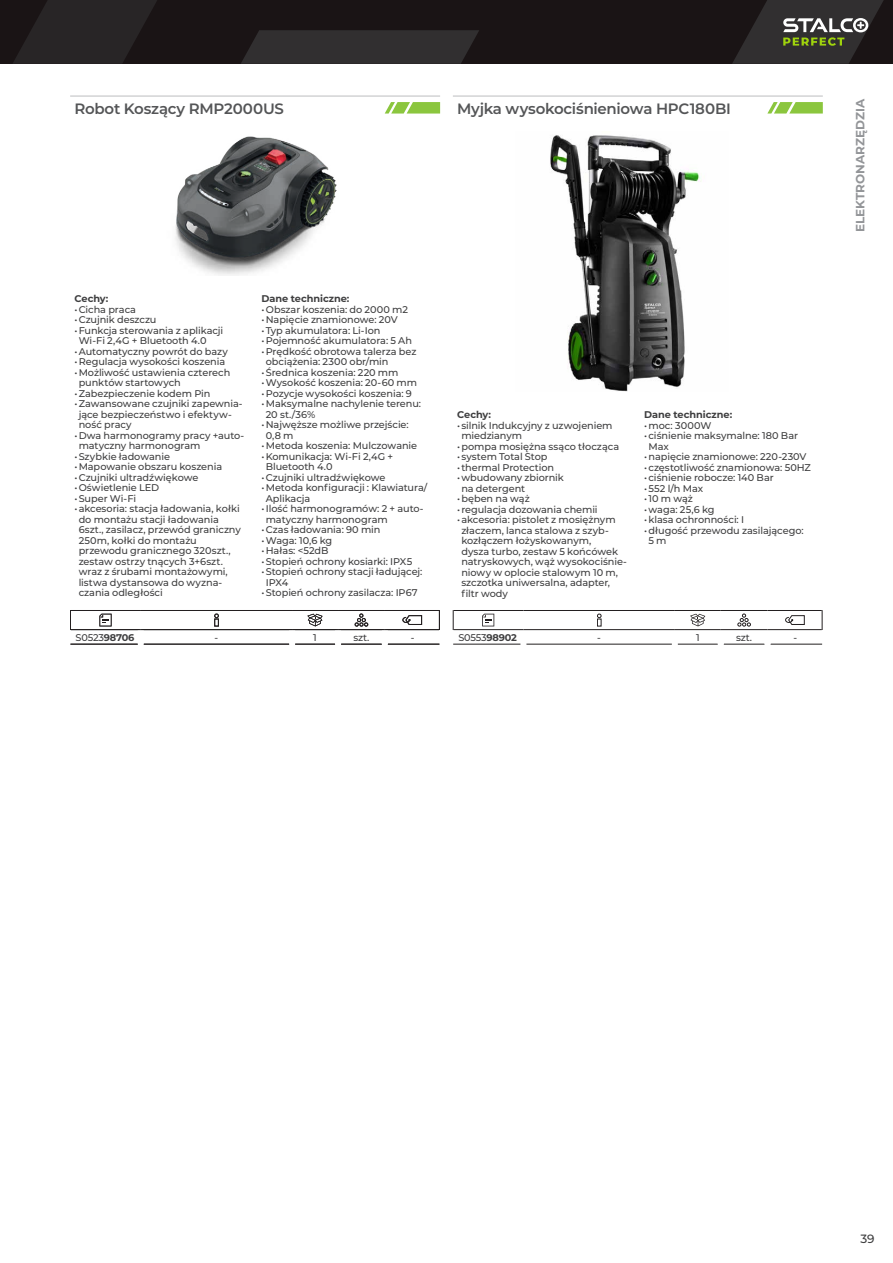
<style>
.page{position:relative;width:893px;height:1263px;background:#fff}
.page>*{position:absolute;margin:0;border:0;box-sizing:border-box;transform-origin:0 0}
.t1{font:600 15px "Montserrat";letter-spacing:-.015em;color:#545557}
.t2{font:700 12px "Montserrat";color:#939598}
.t3{font:500 12px "Montserrat";color:#3e3e3f}
.t4{font:500 9.75px/10.5px "Montserrat";letter-spacing:-.005em;color:#3e3e3f}
.t5{font:700 9.75px "Montserrat";letter-spacing:-.005em;color:#3e3e3f}
.s1{font-weight:700}
</style>
<div class="page">
<hr style="left:70px;top:96px;width:370px;height:1px;background:#bcbdc0">
<img style="left:175px;top:136px;width:162px;height:139px">
<svg style="left:385px;top:102px;width:55px;height:12px"></svg>
<hr style="left:70px;top:644px;width:68px;height:1px;background:#231f20">
<hr style="left:144px;top:644px;width:145px;height:1px;background:#231f20">
<hr style="left:295px;top:644px;width:40px;height:1px;background:#231f20">
<hr style="left:341px;top:644px;width:41px;height:1px;background:#231f20">
<hr style="left:388px;top:644px;width:51px;height:1px;background:#231f20">
<svg style="left:439px;top:610px;width:1px;height:20px"></svg>
<hr style="left:71px;top:629px;width:70px;height:1px;background:#231f20">
<hr style="left:141px;top:629px;width:151px;height:1px;background:#231f20">
<hr style="left:292px;top:629px;width:46px;height:1px;background:#231f20">
<hr style="left:338px;top:629px;width:47px;height:1px;background:#231f20">
<hr style="left:385px;top:629px;width:54px;height:1px;background:#231f20">
<hr style="left:71px;top:610px;width:70px;height:1px;background:#231f20">
<hr style="left:141px;top:610px;width:151px;height:1px;background:#231f20">
<hr style="left:292px;top:610px;width:46px;height:1px;background:#231f20">
<hr style="left:338px;top:610px;width:47px;height:1px;background:#231f20">
<hr style="left:385px;top:610px;width:54px;height:1px;background:#231f20">
<svg style="left:70px;top:610px;width:1px;height:20px"></svg>
<svg style="left:99px;top:614px;width:13px;height:12px"></svg>
<svg style="left:214px;top:614px;width:5px;height:12px"></svg>
<svg style="left:307px;top:614px;width:16px;height:12px"></svg>
<svg style="left:355px;top:614px;width:13px;height:12px"></svg>
<div style="left:402px;top:617px;width:8px;height:6px;border:1px solid #231f20;border-radius:50%"></div>
<svg style="left:405px;top:615px;width:17px;height:10px"></svg>
<hr style="left:453px;top:96px;width:370px;height:1px;background:#bcbdc0">
<img style="left:550px;top:135px;width:152px;height:257px">
<svg style="left:767px;top:102px;width:56px;height:12px"></svg>
<hr style="left:453px;top:644px;width:67px;height:1px;background:#231f20">
<hr style="left:526px;top:644px;width:146px;height:1px;background:#231f20">
<hr style="left:678px;top:644px;width:40px;height:1px;background:#231f20">
<hr style="left:724px;top:644px;width:40px;height:1px;background:#231f20">
<hr style="left:770px;top:644px;width:52px;height:1px;background:#231f20">
<svg style="left:822px;top:610px;width:1px;height:20px"></svg>
<hr style="left:454px;top:629px;width:69px;height:1px;background:#231f20">
<hr style="left:523px;top:629px;width:152px;height:1px;background:#231f20">
<hr style="left:675px;top:629px;width:46px;height:1px;background:#231f20">
<hr style="left:721px;top:629px;width:46px;height:1px;background:#231f20">
<hr style="left:767px;top:629px;width:55px;height:1px;background:#231f20">
<hr style="left:454px;top:610px;width:69px;height:1px;background:#231f20">
<hr style="left:523px;top:610px;width:152px;height:1px;background:#231f20">
<hr style="left:675px;top:610px;width:46px;height:1px;background:#231f20">
<hr style="left:721px;top:610px;width:46px;height:1px;background:#231f20">
<hr style="left:767px;top:610px;width:55px;height:1px;background:#231f20">
<svg style="left:453px;top:610px;width:1px;height:20px"></svg>
<svg style="left:482px;top:614px;width:12px;height:12px"></svg>
<svg style="left:597px;top:614px;width:4px;height:12px"></svg>
<svg style="left:690px;top:614px;width:15px;height:12px"></svg>
<svg style="left:737px;top:614px;width:14px;height:12px"></svg>
<div style="left:785px;top:617px;width:8px;height:6px;border:1px solid #231f20;border-radius:50%"></div>
<svg style="left:787px;top:615px;width:18px;height:10px"></svg>
<div style="left:0;top:0;width:893px;height:64px;background:#1a1415"></div>
<svg style="left:241px;top:30px;width:238px;height:34px"></svg>
<svg style="left:13px;top:0;width:144px;height:64px"></svg>
<svg style="left:732px;top:0;width:152px;height:64px"></svg>
<p class="t1" style="left:74px;top:98px;width:211px">Robot Koszący RMP2000US</p>
<p class="t1" style="left:457px;top:98px;width:275px">Myjka wysokociśnieniowa HPC180BI</p>
<p class="t5" style="left:74px;top:292px;width:36px">Cechy:</p>
<p class="t4" style="left:74px;top:303px;width:63px">•Cicha praca</p>
<p class="t4" style="left:74px;top:314px;width:84px">•Czujnik deszczu</p>
<p class="t4" style="left:79px;top:324px;width:146px;text-indent:-4px">•Funkcja sterowania z aplikacji<br>Wi-Fi 2,4G + Bluetooth 4.0</p>
<p class="t4" style="left:74px;top:345px;width:155px">•Automatyczny powrót do bazy</p>
<p class="t4" style="left:74px;top:356px;width:152px">•Regulacja wysokości koszenia</p>
<p class="t4" style="left:79px;top:366px;width:153px;text-indent:-4px">•Możliwość ustawienia czterech punktów startowych</p>
<p class="t4" style="left:74px;top:387px;width:138px">•Zabezpieczenie kodem Pin</p>
<p class="t4" style="left:79px;top:398px;width:166px;text-indent:-4px">•Zawansowane czujniki zapewnia&shy;jące bezpieczeństwo i efektyw&shy;ność pracy</p>
<p class="t4" style="left:79px;top:429px;width:167px;text-indent:-4px">•Dwa harmonogramy pracy +auto&shy;matyczny harmonogram</p>
<p class="t4" style="left:74px;top:450px;width:97px">•Szybkie ładowanie</p>
<p class="t4" style="left:74px;top:461px;width:149px">•Mapowanie obszaru koszenia</p>
<p class="t4" style="left:74px;top:471px;width:125px">•Czujniki ultradźwiękowe</p>
<p class="t4" style="left:74px;top:482px;width:86px">•Oświetlenie LED</p>
<p class="t4" style="left:74px;top:492px;width:63px">•Super Wi-Fi</p>
<p class="t4" style="left:79px;top:503px;width:164px;text-indent:-4px">•akcesoria: stacja ładowania, kołki do montażu stacji ładowania<br>6szt., zasilacz, przewód graniczny<br>250m, kołki do montażu przewodu granicznego 320szt., zestaw ostrzy tnących 3+6szt. wraz z śrubami montażowymi, listwa dystansowa do wyzna&shy;czania odległości</p>
<p class="t5" style="left:261px;top:292px;width:90px">Dane techniczne:</p>
<p class="t4" style="left:261px;top:303px;width:148px">•Obszar koszenia: do 2000 m2</p>
<p class="t4" style="left:261px;top:314px;width:138px">•Napięcie znamionowe: 20V</p>
<p class="t4" style="left:261px;top:324px;width:121px">•Typ akumulatora: Li-Ion</p>
<p class="t4" style="left:261px;top:335px;width:152px">•Pojemność akumulatora: 5 Ah</p>
<p class="t4" style="left:266px;top:345px;width:152px;text-indent:-4px">•Prędkość obrotowa talerza bez obciążenia: 2300 obr/min</p>
<p class="t4" style="left:261px;top:366px;width:138px">•Średnica koszenia: 220 mm</p>
<p class="t4" style="left:261px;top:377px;width:157px">•Wysokość koszenia: 20-60 mm</p>
<p class="t4" style="left:261px;top:387px;width:152px">•Pozycje wysokości koszenia: 9</p>
<p class="t4" style="left:266px;top:398px;width:157px;text-indent:-4px">•Maksymalne nachylenie terenu:<br>20 st./36%</p>
<p class="t4" style="left:266px;top:419px;width:144px;text-indent:-4px">•Najwęższe możliwe przejście:<br>0,8 m</p>
<p class="t4" style="left:261px;top:440px;width:157px">•Metoda koszenia: Mulczowanie</p>
<p class="t4" style="left:266px;top:450px;width:129px;text-indent:-4px">•Komunikacja: Wi-Fi 2,4G +<br>Bluetooth 4.0</p>
<p class="t4" style="left:261px;top:471px;width:125px">•Czujniki ultradźwiękowe</p>
<p class="t4" style="left:266px;top:482px;width:163px;text-indent:-4px">•Metoda konfiguracji : Klawiatura/<br>Aplikacja</p>
<p class="t4" style="left:266px;top:503px;width:159px;text-indent:-4px">•Ilość harmonogramów: 2 + auto&shy;matyczny harmonogram</p>
<p class="t4" style="left:261px;top:524px;width:120px">•Czas ładowania: 90 min</p>
<p class="t4" style="left:261px;top:534px;width:72px">•Waga: 10,6 kg</p>
<p class="t4" style="left:261px;top:545px;width:69px">•Hałas: &lt;52dB</p>
<p class="t4" style="left:261px;top:555px;width:152px">•Stopień ochrony kosiarki: IPX5</p>
<p class="t4" style="left:266px;top:566px;width:158px;text-indent:-4px">•Stopień ochrony stacji ładującej:<br>IPX4</p>
<p class="t4" style="left:261px;top:587px;width:158px">•Stopień ochrony zasilacza: IP67</p>
<p class="t4" style="left:76px;top:631px;width:60px">S0523<span class="s1">98706</span></p>
<p class="t4" style="left:215px;top:631px;width:5px">-</p>
<p class="t4" style="left:313px;top:631px;width:5px">1</p>
<p class="t4" style="left:354px;top:631px;width:17px">szt.</p>
<p class="t4" style="left:411px;top:631px;width:5px">-</p>
<p class="t5" style="left:457px;top:408px;width:36px">Cechy:</p>
<p class="t4" style="left:461px;top:420px;width:153px;text-indent:-4px">•silnik Indukcyjny z uzwojeniem miedzianym</p>
<p class="t4" style="left:457px;top:441px;width:164px">•pompa mosiężna ssąco tłocząca</p>
<p class="t4" style="left:457px;top:451px;width:92px">•system Total Stop</p>
<p class="t4" style="left:457px;top:462px;width:99px">• thermal Protection</p>
<p class="t4" style="left:461px;top:472px;width:104px;text-indent:-4px">•wbudowany zbiornik na detergent</p>
<p class="t4" style="left:457px;top:493px;width:74px">•bęben na wąż</p>
<p class="t4" style="left:457px;top:504px;width:142px">• regulacja dozowania chemii</p>
<p class="t4" style="left:461px;top:514px;width:167px;text-indent:-4px">•akcesoria: pistolet z mosiężnym złaczem, lanca stalowa z szyb&shy;kozłączem łożyskowanym,<br>dysza turbo, zestaw 5 końcówek natryskowych, wąż wysokociśnie&shy;niowy w oplocie stalowym 10 m, szczotka uniwersalna, adapter, filtr wody</p>
<p class="t5" style="left:644px;top:408px;width:90px">Dane techniczne:</p>
<p class="t4" style="left:644px;top:420px;width:69px">•moc: 3000W</p>
<p class="t4" style="left:648px;top:430px;width:151px;text-indent:-4px">•ciśnienie maksymalne: 180 Bar<br>Max</p>
<p class="t4" style="left:644px;top:451px;width:164px">•napięcie znamionowe: 220-230V</p>
<p class="t4" style="left:644px;top:462px;width:168px">•częstotliwość znamionowa: 50HZ</p>
<p class="t4" style="left:644px;top:472px;width:131px">•ciśnienie robocze: 140 Bar</p>
<p class="t4" style="left:644px;top:483px;width:60px">•552 l/h Max</p>
<p class="t4" style="left:644px;top:493px;width:50px">•10 m wąż</p>
<p class="t4" style="left:644px;top:504px;width:72px">•waga: 25,6 kg</p>
<p class="t4" style="left:644px;top:514px;width:101px">•klasa ochronności: I</p>
<p class="t4" style="left:648px;top:525px;width:157px;text-indent:-4px">•długość przewodu zasilającego:<br>5 m</p>
<p class="t4" style="left:458px;top:631px;width:60px">S0553<span class="s1">98902</span></p>
<p class="t4" style="left:597px;top:631px;width:5px">-</p>
<p class="t4" style="left:696px;top:631px;width:5px">1</p>
<p class="t4" style="left:736px;top:631px;width:17px">szt.</p>
<p class="t4" style="left:794px;top:631px;width:5px">-</p>
<p class="t2" style="left:852px;top:232px;width:135px;rotate:-90deg">ELEKTRONARZĘDZIA</p>
<p class="t3" style="left:860px;top:1230px;width:16px">39</p>
</div>
